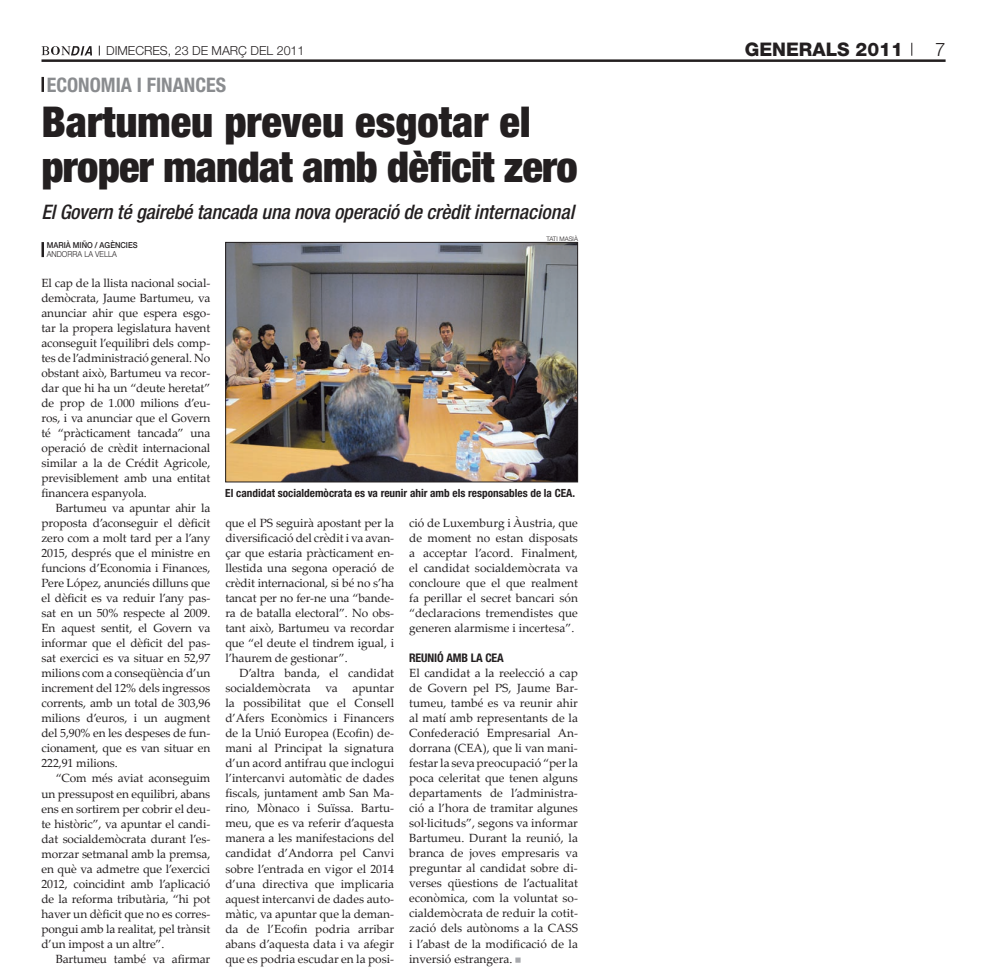
<style>
.page{position:relative;width:1000px;height:974px;background:#fff}
.page>*{position:absolute;margin:0;border:0;box-sizing:border-box;transform-origin:0 0}
.t1{font:900 condensed 42.5px/45px "Helvetica Neue LT Std";letter-spacing:-.01em;color:#231f20}
.t2{font:italic 500 condensed 20px "Helvetica Neue LT Std";letter-spacing:-.01em;color:#231f20}
.t3{font:700 condensed 20px "Helvetica Neue LT Std";color:#8a8c8f}
.t4{font:800 18.75px "Helvetica Neue LT Std";color:#231f20}
.t5{font:300 18.75px "Helvetica Neue LT Std";color:#231f20}
.t6{font:300 12.5px "Helvetica Neue LT Std";color:#231f20}
.t7{font:11.88px/15px "Palatino Linotype";letter-spacing:-.01em;color:#231f20;text-align:justify}
.t8{font:700 condensed 11.25px "Helvetica Neue LT Std";color:#231f20}
.t9{font:500 8.25px/8.8px "Helvetica Neue LT Std";color:#231f20;scale:.91 1}
.t10{font:300 6.25px "Helvetica Neue LT Std";color:#231f20}
.s1{font-weight:300}
.s2{font-family:"Helvetica Neue LT Std";font-weight:700;font-stretch:condensed}
</style>
<div class="page">
<hr style="left:41px;top:59px;width:904px;height:3px;background:#231f20">
<svg style="left:41px;top:46px;width:51px;height:9px"></svg>
<svg style="left:911px;top:43px;width:1px;height:13px"></svg>
<svg style="left:515px;top:957px;width:5px;height:5px"></svg>
<img style="left:227px;top:244px;width:349px;height:236px">
<div style="left:225px;top:242px;width:353px;height:240px;border:1px solid #231f20"></div>
<hr style="left:41px;top:242px;width:3px;height:15px;background:#231f20">
<hr style="left:41px;top:77px;width:3px;height:15px;background:#231f20">
<p class="t6" style="left:106px;top:43px;width:200px">DIMECRES, 23 DE MARÇ DEL 2011</p>
<p class="t4" style="left:744px;top:38px;width:160px">GENERALS 2011</p>
<p class="t5" style="left:935px;top:38px;width:12px">7</p>
<p class="t3" style="left:47px;top:72px;width:181px">economia i finances</p>
<p class="t1" style="left:41px;top:99px;width:537px">Bartumeu preveu esgotar el proper mandat amb dèficit zero</p>
<p class="t2" style="left:41px;top:200px;width:534px">El Govern té gairebé tancada una nova operació de crèdit internacional</p>
<p class="t9" style="left:47px;top:240px;width:101px">MARIÀ MIÑO / AGÈNCIES<br><span class="s1">ANDORRA LA VELLA</span></p>
<p class="t10" style="left:546px;top:235px;width:33px">TATI MASIÀ</p>
<p class="t7" style="left:41px;top:275px;width:170px">El cap de la llista nacional social-</p>
<p class="t7" style="left:41px;top:290px;width:170px">demòcrata, Jaume Bartumeu, va</p>
<p class="t7" style="left:41px;top:305px;width:170px">anunciar ahir que espera esgo-</p>
<p class="t7" style="left:41px;top:320px;width:170px">tar la propera legislatura havent</p>
<p class="t7" style="left:41px;top:335px;width:170px">aconseguit l’equilibri dels comp-</p>
<p class="t7" style="left:41px;top:350px;width:170px">tes de l’administració general. No</p>
<p class="t7" style="left:41px;top:365px;width:170px">obstant això, Bartumeu va recor-</p>
<p class="t7" style="left:41px;top:380px;width:170px">dar que hi ha un “deute heretat”</p>
<p class="t7" style="left:41px;top:395px;width:170px">de prop de 1.000 milions d’eu-</p>
<p class="t7" style="left:41px;top:410px;width:170px">ros, i va anunciar que el Govern</p>
<p class="t7" style="left:41px;top:425px;width:170px">té “pràcticament tancada” una</p>
<p class="t7" style="left:41px;top:440px;width:170px">operació de crèdit internacional</p>
<p class="t7" style="left:41px;top:455px;width:170px">similar a la de Crédit Agricole,</p>
<p class="t7" style="left:41px;top:470px;width:170px">previsiblement amb una entitat</p>
<p class="t7" style="left:41px;top:485px;width:107px">financera espanyola.</p>
<p class="t7" style="left:56px;top:500px;width:156px">Bartumeu va apuntar ahir la</p>
<p class="t7" style="left:41px;top:515px;width:170px">proposta d’aconseguir el dèficit</p>
<p class="t7" style="left:41px;top:530px;width:170px">zero com a molt tard per a l’any</p>
<p class="t7" style="left:41px;top:545px;width:170px">2015, després que el ministre en</p>
<p class="t7" style="left:41px;top:560px;width:170px">funcions d’Economia i Finances,</p>
<p class="t7" style="left:41px;top:575px;width:170px">Pere López, anunciés dilluns que</p>
<p class="t7" style="left:41px;top:590px;width:170px">el dèficit es va reduir l’any pas-</p>
<p class="t7" style="left:41px;top:605px;width:170px">sat en un 50% respecte al 2009.</p>
<p class="t7" style="left:41px;top:620px;width:170px">En aquest sentit, el Govern va</p>
<p class="t7" style="left:41px;top:635px;width:170px">informar que el dèficit del pas-</p>
<p class="t7" style="left:41px;top:650px;width:170px">sat exercici es va situar en 52,97</p>
<p class="t7" style="left:41px;top:665px;width:170px">milions com a conseqüència d’un</p>
<p class="t7" style="left:41px;top:680px;width:170px">increment del 12% dels ingressos</p>
<p class="t7" style="left:41px;top:695px;width:170px">corrents, amb un total de 303,96</p>
<p class="t7" style="left:41px;top:710px;width:170px">milions d’euros, i un augment</p>
<p class="t7" style="left:41px;top:725px;width:170px">del 5,90% en les despeses de fun-</p>
<p class="t7" style="left:41px;top:740px;width:170px">cionament, que es van situar en</p>
<p class="t7" style="left:41px;top:755px;width:78px">222,91 milions.</p>
<p class="t7" style="left:56px;top:770px;width:156px">“Com més aviat aconseguim</p>
<p class="t7" style="left:41px;top:785px;width:170px">un pressupost en equilibri, abans</p>
<p class="t7" style="left:41px;top:800px;width:170px">ens en sortirem per cobrir el deu-</p>
<p class="t7" style="left:41px;top:815px;width:170px">te històric”, va apuntar el candi-</p>
<p class="t7" style="left:41px;top:830px;width:170px">dat socialdemòcrata durant l’es-</p>
<p class="t7" style="left:41px;top:845px;width:170px">morzar setmanal amb la premsa,</p>
<p class="t7" style="left:41px;top:860px;width:170px">en què va admetre que l’exercici</p>
<p class="t7" style="left:41px;top:875px;width:170px">2012, coincidint amb l’aplicació</p>
<p class="t7" style="left:41px;top:890px;width:170px">de la reforma tributària, “hi pot</p>
<p class="t7" style="left:41px;top:905px;width:170px">haver un dèficit que no es corres-</p>
<p class="t7" style="left:41px;top:920px;width:170px">pongui amb la realitat, pel trànsit</p>
<p class="t7" style="left:41px;top:935px;width:124px">d’un impost a un altre”.</p>
<p class="t7" style="left:56px;top:950px;width:156px">Bartumeu també va afirmar</p>
<p class="t8" style="left:225px;top:486px;width:351px">El candidat socialdemòcrata es va reunir ahir amb els responsables de la CEA.</p>
<p class="t7" style="left:225px;top:515px;width:170px">que el PS seguirà apostant per la</p>
<p class="t7" style="left:225px;top:530px;width:170px">diversificació del crèdit i va avan-</p>
<p class="t7" style="left:225px;top:545px;width:170px">çar que estaria pràcticament en-</p>
<p class="t7" style="left:225px;top:560px;width:170px">llestida una segona operació de</p>
<p class="t7" style="left:225px;top:575px;width:170px">crèdit internacional, si bé no s’ha</p>
<p class="t7" style="left:225px;top:590px;width:170px">tancat per no fer-ne una “bande-</p>
<p class="t7" style="left:225px;top:605px;width:170px">ra de batalla electoral”. No obs-</p>
<p class="t7" style="left:225px;top:620px;width:170px">tant això, Bartumeu va recordar</p>
<p class="t7" style="left:225px;top:635px;width:170px">que “el deute el tindrem igual, i</p>
<p class="t7" style="left:225px;top:650px;width:124px">l’haurem de gestionar”.</p>
<p class="t7" style="left:239px;top:665px;width:156px">D’altra banda, el candidat</p>
<p class="t7" style="left:225px;top:680px;width:170px">socialdemòcrata va apuntar</p>
<p class="t7" style="left:225px;top:695px;width:170px">la possibilitat que el Consell</p>
<p class="t7" style="left:225px;top:710px;width:170px">d’Afers Econòmics i Financers</p>
<p class="t7" style="left:225px;top:725px;width:170px">de la Unió Europea (Ecofin) de-</p>
<p class="t7" style="left:225px;top:740px;width:170px">mani al Principat la signatura</p>
<p class="t7" style="left:225px;top:755px;width:170px">d’un acord antifrau que inclogui</p>
<p class="t7" style="left:225px;top:770px;width:170px">l’intercanvi automàtic de dades</p>
<p class="t7" style="left:225px;top:785px;width:170px">fiscals, juntament amb San Ma-</p>
<p class="t7" style="left:225px;top:800px;width:170px">rino, Mònaco i Suïssa. Bartu-</p>
<p class="t7" style="left:225px;top:815px;width:170px">meu, que es va referir d’aquesta</p>
<p class="t7" style="left:225px;top:830px;width:170px">manera a les manifestacions del</p>
<p class="t7" style="left:225px;top:845px;width:170px">candidat d’Andorra pel Canvi</p>
<p class="t7" style="left:225px;top:860px;width:170px">sobre l’entrada en vigor el 2014</p>
<p class="t7" style="left:225px;top:875px;width:170px">d’una directiva que implicaria</p>
<p class="t7" style="left:225px;top:890px;width:170px">aquest intercanvi de dades auto-</p>
<p class="t7" style="left:225px;top:905px;width:170px">màtic, va apuntar que la deman-</p>
<p class="t7" style="left:225px;top:920px;width:170px">da de l’Ecofin podria arribar</p>
<p class="t7" style="left:225px;top:935px;width:170px">abans d’aquesta data i va afegir</p>
<p class="t7" style="left:225px;top:950px;width:170px">que es podria escudar en la posi-</p>
<p class="t7" style="left:409px;top:515px;width:170px">ció de Luxemburg i Àustria, que de moment no estan disposats a acceptar l’acord. Finalment, el candidat socialdemòcrata va concloure que el que realment fa perillar el secret bancari són “declaracions tremendistes que generen alarmisme i incertesa”.</p>
<p class="t7" style="left:409px;top:650px;width:170px;text-align:left"><span class="s2">reunió amb la CEA<br></span>El candidat a la reelecció a cap de Govern pel PS, Jaume Bar&shy;tumeu, també es va reunir ahir al matí amb representants de la<br>Confederació Empresarial An&shy;dorrana (CEA), que li van mani&shy;festar la seva preocupació “per la poca celeritat que tenen alguns departaments de l’administra&shy;ció a l’hora de tramitar algunes sol·licituds”, segons va informar<br>Bartumeu. Durant la reunió, la branca de joves empresaris va preguntar al candidat sobre di&shy;verses qüestions de l’actualitat econòmica, com la voluntat so&shy;cialdemòcrata de reduir la cotit&shy;zació dels autònoms a la CASS i l’abast de la modificació de la inversió estrangera.</p>
</div>
